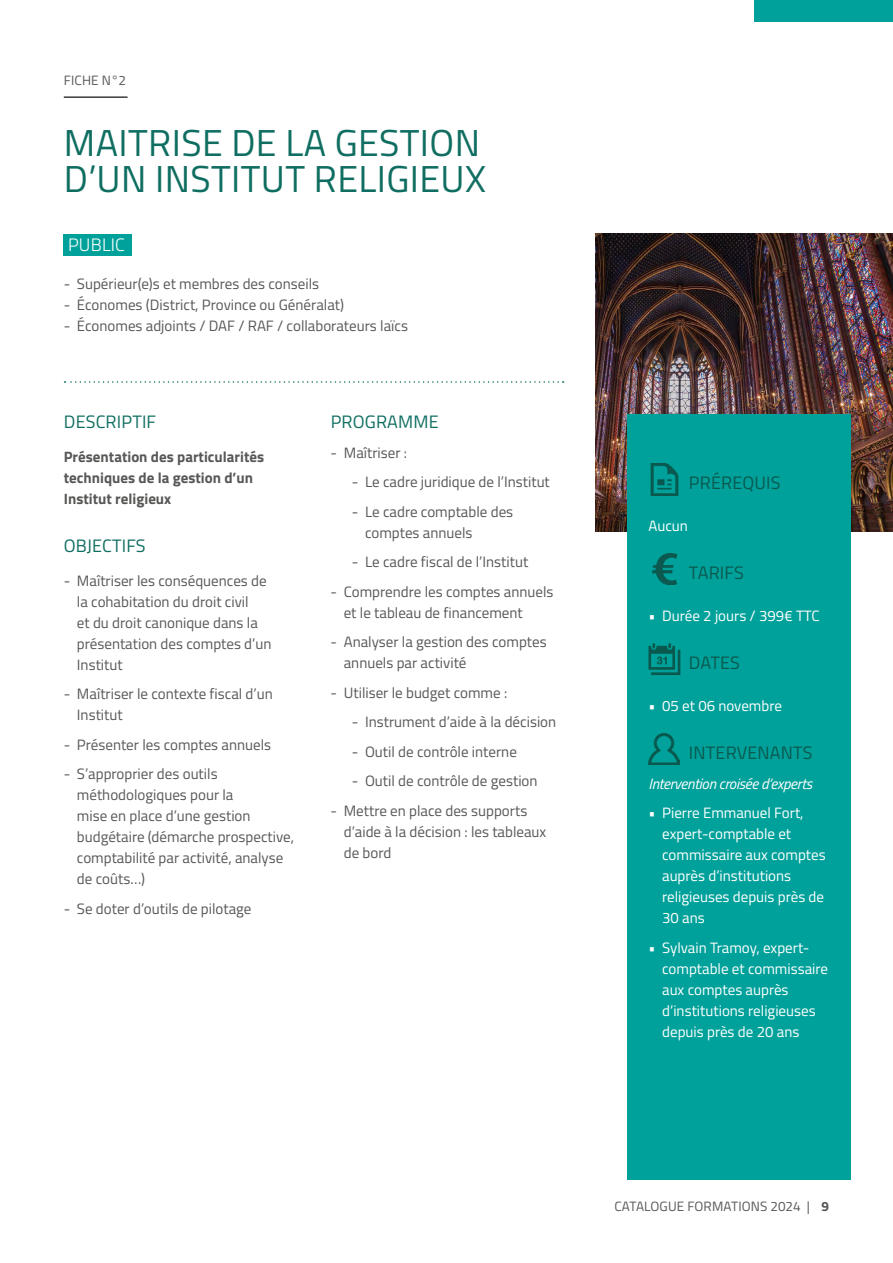
<style>
.page{position:relative;width:893px;height:1263px;background:#fff}
.page>*{position:absolute;margin:0;border:0;box-sizing:border-box;transform-origin:0 0}
.t1{font:37.5px/36px "Titillium";letter-spacing:.01em;color:#0f6e61}
.t2{font:18px "Titillium";letter-spacing:.01em;color:#0a594f}
.t3{font:18px "Titillium";letter-spacing:.01em;color:#0f6e61}
.t4{font:300 18px "Titillium";letter-spacing:.01em;color:#fff}
.t5{font:15px/21px "Titillium";color:#575756}
.t6{font:15px/21px "Titillium";color:#fff}
.t7{font:700 15px/21px "Titillium";color:#575756}
.t8{font:italic 15px "Titillium";letter-spacing:-.02em;color:#fff}
.t9{font:13.5px "Titillium";letter-spacing:.01em;color:#575756}
.s1{font-weight:700}
</style>
<div class="page">
<img style="left:595px;top:234px;width:298px;height:297px">
<div style="left:755px;top:0;width:138px;height:21px;background:#00a19a"></div>
<div style="left:627px;top:415px;width:223px;height:765px;background:#00a19a"></div>
<hr style="left:64px;top:96px;width:64px;height:2px;background:#3c3c3b">
<div style="left:64px;top:234px;width:68px;height:21px;background:#00a19a"></div>
<svg style="left:65px;top:381px;width:499px;height:2px"></svg>
<img style="left:650px;top:463px;width:29px;height:32px">
<img style="left:652px;top:554px;width:26px;height:31px">
<svg style="left:648px;top:643px;width:32px;height:32px"></svg>
<img style="left:649px;top:734px;width:31px;height:31px">
<p class="t9" style="left:64px;top:70px;width:64px">FICHE N°2</p>
<h1 class="t1" style="left:64px;top:123px;width:424px">MAITRISE DE LA GESTION<br>D’UN INSTITUT RELIGIEUX</h1>
<p class="t4" style="left:68px;top:232px;width:58px">PUBLIC</p>
<p class="t5" style="left:64px;top:272px;width:257px">- Supérieur(e)s et membres des conseils</p>
<p class="t5" style="left:64px;top:293px;width:282px">- Économes (District, Province ou Généralat)</p>
<p class="t5" style="left:64px;top:314px;width:346px">- Économes adjoints / DAF / RAF / collaborateurs laïcs</p>
<p class="t3" style="left:64px;top:409px;width:94px">DESCRIPTIF</p>
<p class="t7" style="left:64px;top:445px;width:202px">Présentation des particularités techniques de la gestion d’un<br>Institut religieux</p>
<p class="t3" style="left:64px;top:532px;width:83px">OBJECTIFS</p>
<p class="t5" style="left:77px;top:569px;width:196px;text-indent:-13px">- Maîtriser les conséquences de la cohabitation du droit civil<br>et du droit canonique dans la présentation des comptes d’un<br>Institut</p>
<p class="t5" style="left:77px;top:683px;width:197px;text-indent:-13px">- Maîtriser le contexte fiscal d’un<br>Institut</p>
<p class="t5" style="left:64px;top:733px;width:209px">- Présenter les comptes annuels</p>
<p class="t5" style="left:77px;top:763px;width:219px;text-indent:-13px">- S’approprier des outils méthodologiques pour la<br>mise en place d’une gestion budgétaire (démarche prospective, comptabilité par activité, analyse de coûts…)</p>
<p class="t5" style="left:64px;top:897px;width:189px">- Se doter d’outils de pilotage</p>
<p class="t3" style="left:331px;top:409px;width:110px">PROGRAMME</p>
<p class="t5" style="left:331px;top:441px;width:78px">- Maîtriser :</p>
<p class="t5" style="left:352px;top:471px;width:200px">- Le cadre juridique de l’Institut</p>
<p class="t5" style="left:365px;top:500px;width:150px;text-indent:-13px">- Le cadre comptable des comptes annuels</p>
<p class="t5" style="left:352px;top:551px;width:178px">- Le cadre fiscal de l’Institut</p>
<p class="t5" style="left:344px;top:580px;width:211px;text-indent:-13px">- Comprendre les comptes annuels et le tableau de financement</p>
<p class="t5" style="left:344px;top:631px;width:204px;text-indent:-13px">- Analyser la gestion des comptes annuels par activité</p>
<p class="t5" style="left:331px;top:681px;width:178px">- Utiliser le budget comme :</p>
<p class="t5" style="left:352px;top:711px;width:206px">- Instrument d’aide à la décision</p>
<p class="t5" style="left:352px;top:740px;width:167px">- Outil de contrôle interne</p>
<p class="t5" style="left:352px;top:770px;width:187px">- Outil de contrôle de gestion</p>
<p class="t5" style="left:344px;top:799px;width:204px;text-indent:-13px">- Mettre en place des supports d’aide à la décision : les tableaux de bord</p>
<p class="t2" style="left:689px;top:470px;width:93px">PRÉREQUIS</p>
<p class="t6" style="left:648px;top:514px;width:41px">Aucun</p>
<p class="t2" style="left:689px;top:560px;width:56px">TARIFS</p>
<p class="t6" style="left:648px;top:604px;width:173px">• Durée 2 jours / 399€ TTC</p>
<p class="t2" style="left:689px;top:650px;width:53px">DATES</p>
<p class="t6" style="left:648px;top:694px;width:135px">• 05 et 06 novembre</p>
<p class="t2" style="left:689px;top:740px;width:125px">INTERVENANTS</p>
<p class="t8" style="left:648px;top:772px;width:165px">Intervention croisée d’experts</p>
<p class="t6" style="left:662px;top:802px;width:165px;text-indent:-14px">• Pierre Emmanuel Fort, expert-comptable et commissaire aux comptes auprès d’institutions religieuses depuis près de<br>30 ans</p>
<p class="t6" style="left:662px;top:936px;width:167px;text-indent:-14px">• Sylvain Tramoy, expert&shy;comptable et commissaire aux comptes auprès d’institutions religieuses depuis près de 20 ans</p>
<p class="t9" style="left:614px;top:1197px;width:216px">CATALOGUE FORMATIONS 2024 | <span class="s1">9</span></p>
</div>
